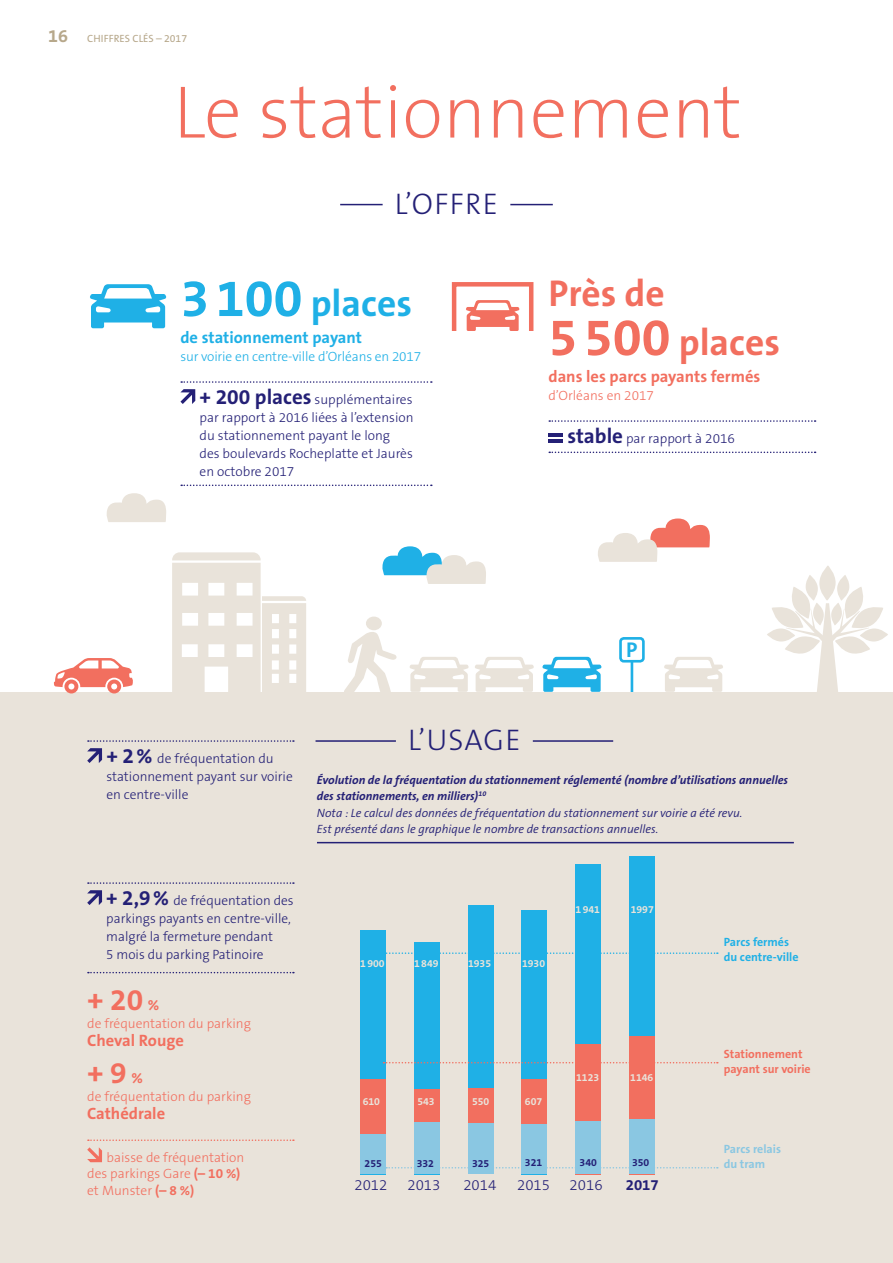
<style>
.page{position:relative;width:893px;height:1263px;background:#fff}
.page>*{position:absolute;margin:0;border:0;box-sizing:border-box;transform-origin:0 0}
.TITRE{font:200 75px "The Sans B2";color:#f26f5f}
.CHIFFRE{font:700 37.5px "The Sans B7";color:#f26f5f}
.CHIFFRE-2{font:700 37.5px "The Sans B7";color:#1fb0e6}
.ST_USAGE{font:300 30px "The Sans B3";letter-spacing:.035em;color:#242076}
.ST_OFFRE{font:300 30px "The Sans B3";letter-spacing:.04em;color:#242076}
.CHIFFRE-3{font:700 30px "The Sans B7";color:#f26f5f}
.CHIFFRE-4{font:700 21.45px "The Sans B7";color:#1fb0e6}
.TEXTE{font:700 16.5px "The Sans B7";color:#f26f5f}
.TEXTE-2{font:700 16.5px "The Sans B7";color:#1fb0e6}
.ST1{font:300 15px "The Sans B3";color:#242076}
.ST1-2{font:700 15px "The Sans B7";color:#242076}
.TEXTE_EVOLUTION{font:300 13.5px/18px "The Sans B3";color:#242076}
.TEXTE-3{font:300 13.5px/16.2px "The Sans B3";color:#f26f5f}
.TEXTE-4{font:300 13.5px "The Sans B3";letter-spacing:-.01em;color:#1fb0e6}
.TITRE_GRAPHE{font:italic 300 12px/16.5px "The Sans B4";color:#242076}
.TEXTE-5{font:700 12px/15px "The Sans B7";color:#f26f5f}
.TEXTE-6{font:700 12px/15px "The Sans B7";color:#1fb0e6}
.TEXTE-7{font:700 12px/15px "The Sans B7";color:#8ac7e2}
.ST1-3{font:700 10.5px "The Sans B7";color:#e9e3da}
.t1{font:10.5px "The Sans B5 Plain";color:#b7a88b}
.ST1-4{font:700 10.5px "The Sans B7";color:#242076}
.s1{font-family:"The Sans B7";font-weight:700;font-size:18px}
.s2{font-size:52.5px}
.s3{font-family:"The Sans B7";font-weight:700;font-size:21px}
.s4{font-size:15px}
.s5{font-family:"The Sans B7";font-weight:700}
</style>
<div class="page">
<div style="left:619px;top:637px;width:26px;height:25px;border:3px solid #1fb0e6;border-radius:3px"></div>
<hr style="left:631px;top:660px;width:2px;height:38px;background:#1fb0e6">
<div style="left:0;top:693px;width:893px;height:570px;background:#e9e3da"></div>
<div style="left:629px;top:856px;width:26px;height:318px;background:#1fb0e6"></div>
<div style="left:575px;top:864px;width:26px;height:310px;background:#1fb0e6"></div>
<div style="left:522px;top:910px;width:25px;height:264px;background:#1fb0e6"></div>
<div style="left:468px;top:905px;width:26px;height:269px;background:#1fb0e6"></div>
<div style="left:629px;top:1036px;width:26px;height:138px;background:#f26f5f"></div>
<div style="left:575px;top:1044px;width:26px;height:130px;background:#f26f5f"></div>
<div style="left:522px;top:1080px;width:25px;height:94px;background:#f26f5f"></div>
<div style="left:468px;top:1089px;width:26px;height:85px;background:#f26f5f"></div>
<div style="left:629px;top:1120px;width:26px;height:54px;background:#8ac7e2"></div>
<div style="left:575px;top:1121px;width:26px;height:53px;background:#8ac7e2"></div>
<div style="left:522px;top:1124px;width:25px;height:50px;background:#8ac7e2"></div>
<div style="left:468px;top:1123px;width:26px;height:51px;background:#8ac7e2"></div>
<div style="left:414px;top:942px;width:26px;height:232px;background:#1fb0e6"></div>
<div style="left:414px;top:1090px;width:26px;height:84px;background:#f26f5f"></div>
<div style="left:414px;top:1122px;width:26px;height:52px;background:#8ac7e2"></div>
<div style="left:360px;top:930px;width:26px;height:244px;background:#1fb0e6"></div>
<div style="left:360px;top:1079px;width:26px;height:95px;background:#f26f5f"></div>
<div style="left:360px;top:1134px;width:26px;height:40px;background:#8ac7e2"></div>
<svg style="left:172px;top:552px;width:134px;height:141px"></svg>
<svg style="left:767px;top:628px;width:28px;height:14px"></svg>
<svg style="left:819px;top:565px;width:17px;height:36px"></svg>
<svg style="left:860px;top:628px;width:28px;height:14px"></svg>
<svg style="left:772px;top:575px;width:111px;height:118px"></svg>
<svg style="left:382px;top:546px;width:104px;height:38px"></svg>
<svg style="left:106px;top:493px;width:60px;height:29px"></svg>
<svg style="left:598px;top:518px;width:112px;height:44px"></svg>
<svg style="left:181px;top:381px;width:251px;height:2px"></svg>
<svg style="left:181px;top:485px;width:251px;height:1px"></svg>
<svg style="left:180px;top:389px;width:15px;height:15px"></svg>
<hr style="left:317px;top:842px;width:477px;height:1px;background:#242076">
<svg style="left:386px;top:952px;width:332px;height:2px"></svg>
<svg style="left:386px;top:1167px;width:332px;height:1px"></svg>
<svg style="left:383px;top:1062px;width:335px;height:1px"></svg>
<svg style="left:664px;top:657px;width:59px;height:35px"></svg>
<svg style="left:409px;top:657px;width:125px;height:35px"></svg>
<svg style="left:542px;top:657px;width:60px;height:35px"></svg>
<svg style="left:90px;top:284px;width:77px;height:44px"></svg>
<svg style="left:466px;top:300px;width:54px;height:28px"></svg>
<svg style="left:88px;top:740px;width:206px;height:2px"></svg>
<svg style="left:87px;top:748px;width:15px;height:15px"></svg>
<svg style="left:88px;top:882px;width:206px;height:2px"></svg>
<svg style="left:88px;top:972px;width:206px;height:1px"></svg>
<svg style="left:87px;top:890px;width:15px;height:15px"></svg>
<svg style="left:549px;top:420px;width:267px;height:2px"></svg>
<svg style="left:549px;top:452px;width:267px;height:1px"></svg>
<hr style="left:548px;top:433px;width:15px;height:4px;background:#242076">
<hr style="left:548px;top:439px;width:15px;height:4px;background:#242076">
<svg style="left:54px;top:658px;width:79px;height:35px"></svg>
<div style="left:452px;top:282px;width:81px;height:51px;border:4px solid #f26f5f"></div>
<div style="left:366px;top:616px;width:16px;height:14px;background:#e9e3da;border-radius:50%"></div>
<svg style="left:344px;top:632px;width:53px;height:61px"></svg>
<hr style="left:316px;top:740px;width:297px;height:2px;background:#242076">
<div style="left:396px;top:737px;width:137px;height:15px;background:#e9e3da"></div>
<hr style="left:340px;top:204px;width:213px;height:1px;background:#242076">
<div style="left:383px;top:201px;width:127px;height:15px;background:#fff"></div>
<svg style="left:88px;top:1139px;width:206px;height:2px"></svg>
<svg style="left:87px;top:1147px;width:15px;height:15px"></svg>
<p class="t1" style="left:48px;top:33px;width:140px"><span class="s1">16</span> CHIFFRES CLÉS – 2017</p>
<p class="TITRE" style="left:173px;top:74px;width:570px">Le stationnement</p>
<p class="ST_OFFRE" style="left:395px;top:188px;width:105px">L’OFFRE</p>
<p class="CHIFFRE-2" style="left:180px;top:284px;width:233px"><span class="s2">3100</span> places</p>
<p class="TEXTE-2" style="left:180px;top:328px;width:183px">de stationnement payant</p>
<p class="TEXTE-4" style="left:180px;top:349px;width:242px">sur voirie en centre-ville d’Orléans en 2017</p>
<p class="TEXTE_EVOLUTION" style="left:200px;top:391px;width:215px"><span class="s3">+ 200 places</span> supplémentaires par rapport à 2016 liées à l’extension du stationnement payant le long des boulevards Rocheplatte et Jaurès en octobre 2017</p>
<p class="CHIFFRE" style="left:548px;top:273px;width:118px">Près de</p>
<p class="CHIFFRE" style="left:548px;top:323px;width:233px"><span class="s2">5500</span> places</p>
<p class="TEXTE" style="left:548px;top:367px;width:213px">dans les parcs payants fermés</p>
<p class="TEXTE-3" style="left:548px;top:388px;width:107px">d’Orléans en 2017</p>
<p class="TEXTE_EVOLUTION" style="left:567px;top:430px;width:169px"><span class="s3">stable</span> par rapport à 2016</p>
<p class="CHIFFRE-4" style="left:626px;top:639px;width:13px">P</p>
<p class="TEXTE_EVOLUTION" style="left:106px;top:750px;width:188px"><span class="s3">+ 2%</span> de fréquentation du stationnement payant sur voirie en centre-ville</p>
<p class="TEXTE_EVOLUTION" style="left:106px;top:892px;width:189px"><span class="s3">+ 2,9%</span> de fréquentation des parkings payants en centre-ville, malgré la fermeture pendant<br>5 mois du parking Patinoire</p>
<p class="CHIFFRE-3" style="left:87px;top:984px;width:74px">+20<span class="s4">%</span></p>
<p class="TEXTE-3" style="left:87px;top:1016px;width:165px">de fréquentation du parking</p>
<p class="TEXTE" style="left:87px;top:1032px;width:98px">Cheval Rouge</p>
<p class="CHIFFRE-3" style="left:87px;top:1057px;width:57px">+9<span class="s4">%</span></p>
<p class="TEXTE-3" style="left:87px;top:1089px;width:165px">de fréquentation du parking</p>
<p class="TEXTE" style="left:87px;top:1105px;width:80px">Cathédrale</p>
<p class="TEXTE-3" style="left:87px;top:1150px;width:159px;text-indent:19px">baisse de fréquentation des parkings Gare <span class="s5">(– 10 %) </span>et Munster <span class="s5">(– 8 %)</span></p>
<p class="ST_USAGE" style="left:408px;top:725px;width:114px">L’USAGE</p>
<p class="TITRE_GRAPHE" style="left:317px;top:772px;width:473px"><span class="s5">Évolution de la fréquentation du stationnement réglementé (nombre d’utilisations annuelles des stationnements, en milliers)</span><sup>10<br></sup>Nota : Le calcul des données de fréquentation du stationnement sur voirie a été revu.<br>Est présenté dans le graphique le nombre de transactions annuelles.</p>
<p class="ST1-3" style="left:576px;top:904px;width:26px">1941</p>
<p class="ST1-3" style="left:631px;top:904px;width:25px">1997</p>
<p class="ST1-3" style="left:360px;top:958px;width:26px">1900</p>
<p class="ST1-3" style="left:414px;top:958px;width:26px">1849</p>
<p class="ST1-3" style="left:468px;top:958px;width:25px">1935</p>
<p class="ST1-3" style="left:522px;top:958px;width:25px">1930</p>
<p class="TEXTE-6" style="left:724px;top:935px;width:76px">Parcs fermés du centre-ville</p>
<p class="ST1-3" style="left:576px;top:1072px;width:25px">1123</p>
<p class="ST1-3" style="left:630px;top:1072px;width:25px">1146</p>
<p class="TEXTE-5" style="left:724px;top:1047px;width:88px">Stationnement payant sur voirie</p>
<p class="ST1-3" style="left:363px;top:1096px;width:19px">610</p>
<p class="ST1-3" style="left:417px;top:1096px;width:19px">543</p>
<p class="ST1-3" style="left:472px;top:1096px;width:19px">550</p>
<p class="ST1-3" style="left:525px;top:1096px;width:19px">607</p>
<p class="ST1-4" style="left:365px;top:1157px;width:19px">255</p>
<p class="ST1-4" style="left:417px;top:1157px;width:19px">332</p>
<p class="ST1-4" style="left:472px;top:1157px;width:19px">325</p>
<p class="ST1-4" style="left:525px;top:1156px;width:19px">321</p>
<p class="ST1-4" style="left:580px;top:1156px;width:19px">340</p>
<p class="ST1-4" style="left:632px;top:1156px;width:19px">350</p>
<p class="TEXTE-7" style="left:724px;top:1142px;width:59px">Parcs relais du tram</p>
<p class="ST1" style="left:354px;top:1177px;width:35px">2012</p>
<p class="ST1" style="left:407px;top:1177px;width:34px">2013</p>
<p class="ST1" style="left:463px;top:1177px;width:34px">2014</p>
<p class="ST1" style="left:517px;top:1177px;width:34px">2015</p>
<p class="ST1" style="left:570px;top:1177px;width:34px">2016</p>
<p class="ST1-2" style="left:626px;top:1177px;width:34px">2017</p>
</div>
